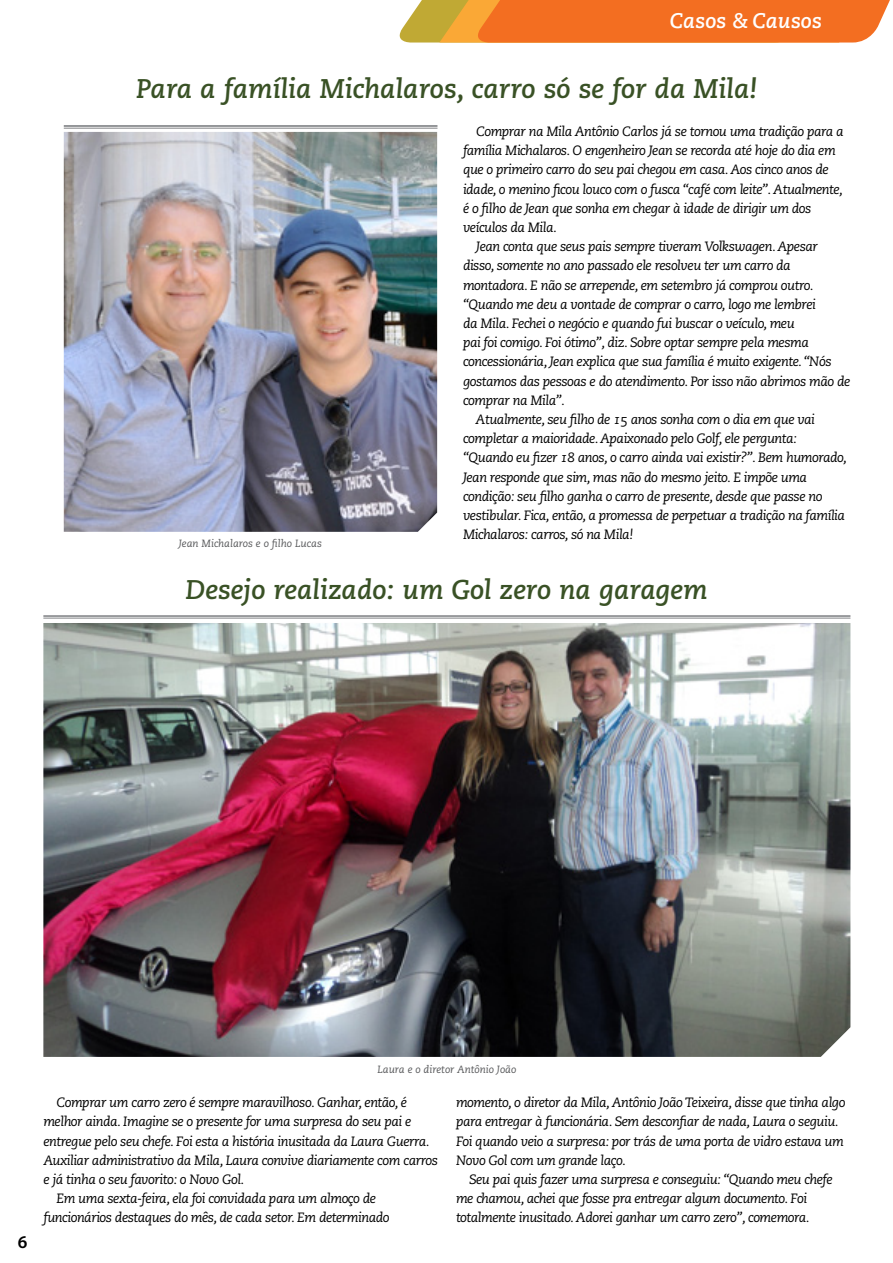
<style>
.page{position:relative;width:893px;height:1263px;background:#fff}
.page>*{position:absolute;margin:0;border:0;box-sizing:border-box;transform-origin:0 0}
.t1{font:27px "Caecilia Bold Italic Os F";color:#395125}
.t2{font:21px "Caecilia Bold Italic Os F";color:#fff}
.t3{font:600 18px "Myriad Pro";color:#000}
.t4{font:13.5px/19.2px "Caecilia Italic Os F";letter-spacing:-.035em;color:#000}
.t5{font:10.5px "Caecilia Italic Os F";color:#58595b}
</style>
<div class="page">
<svg style="left:399px;top:0;width:491px;height:43px;background:#ef7e2e"></svg>
<img style="left:64px;top:132px;width:373px;height:400px">
<hr style="left:64px;top:125px;width:373px;height:2px;background:#808285">
<hr style="left:64px;top:128px;width:373px;height:1px;background:#808285">
<img style="left:43px;top:623px;width:807px;height:434px">
<hr style="left:43px;top:615px;width:807px;height:2px;background:#808285">
<hr style="left:43px;top:618px;width:807px;height:1px;background:#808285">
<h2 class="t2" style="left:670px;top:8px;width:153px">Casos &amp; Causos</h2>
<h1 class="t1" style="left:136px;top:73px;width:623px">Para a família Michalaros, carro só se for da Mila!</h1>
<p class="t5" style="left:179px;top:537px;width:145px">Jean Michalaros e o filho Lucas</p>
<p class="t4" style="left:476px;top:122px;width:369px">Comprar na Mila Antônio Carlos já se tornou uma tradição para a</p>
<p class="t4" style="left:463px;top:141px;width:374px">família Michalaros. O engenheiro Jean se recorda até hoje do dia em</p>
<p class="t4" style="left:463px;top:161px;width:367px">que o primeiro carro do seu pai chegou em casa. Aos cinco anos de</p>
<p class="t4" style="left:463px;top:180px;width:381px">idade, o menino ficou louco com o fusca “café com leite”. Atualmente,</p>
<p class="t4" style="left:463px;top:199px;width:350px">é o filho de Jean que sonha em chegar à idade de dirigir um dos</p>
<p class="t4" style="left:463px;top:218px;width:95px">veículos da Mila.</p>
<p class="t4" style="left:476px;top:237px;width:343px">Jean conta que seus pais sempre tiveram Volkswagen. Apesar</p>
<p class="t4" style="left:463px;top:256px;width:329px">disso, somente no ano passado ele resolveu ter um carro da</p>
<p class="t4" style="left:463px;top:276px;width:352px">montadora. E não se arrepende, em setembro já comprou outro.</p>
<p class="t4" style="left:463px;top:295px;width:354px">“Quando me deu a vontade de comprar o carro, logo me lembrei</p>
<p class="t4" style="left:463px;top:314px;width:333px">da Mila. Fechei o negócio e quando fui buscar o veículo, meu</p>
<p class="t4" style="left:463px;top:333px;width:347px">pai foi comigo. Foi ótimo”, diz. Sobre optar sempre pela mesma</p>
<p class="t4" style="left:463px;top:352px;width:370px">concessionária, Jean explica que sua família é muito exigente. “Nós</p>
<p class="t4" style="left:463px;top:372px;width:389px">gostamos das pessoas e do atendimento. Por isso não abrimos mão de</p>
<p class="t4" style="left:463px;top:391px;width:104px">comprar na Mila”.</p>
<p class="t4" style="left:476px;top:410px;width:341px">Atualmente, seu filho de 15 anos sonha com o dia em que vai</p>
<p class="t4" style="left:463px;top:429px;width:335px">completar a maioridade. Apaixonado pelo Golf, ele pergunta:</p>
<p class="t4" style="left:463px;top:448px;width:385px">“Quando eu fizer 18 anos, o carro ainda vai existir?”. Bem humorado,</p>
<p class="t4" style="left:463px;top:468px;width:346px">Jean responde que sim, mas não do mesmo jeito. E impõe uma</p>
<p class="t4" style="left:463px;top:487px;width:361px">condição: seu filho ganha o carro de presente, desde que passe no</p>
<p class="t4" style="left:463px;top:506px;width:384px">vestibular. Fica, então, a promessa de perpetuar a tradição na família</p>
<p class="t4" style="left:463px;top:525px;width:172px">Michalaros: carros, só na Mila!</p>
<h1 class="t1" style="left:185px;top:574px;width:524px">Desejo realizado: um Gol zero na garagem</h1>
<h3 class="t3" style="left:18px;top:1230px;width:11px">6</h3>
<p class="t5" style="left:377px;top:1063px;width:140px">Laura e o diretor Antônio João</p>
<p class="t4" style="left:56px;top:1093px;width:352px">Comprar um carro zero é sempre maravilhoso. Ganhar, então, é</p>
<p class="t4" style="left:43px;top:1112px;width:369px">melhor ainda. Imagine se o presente for uma surpresa do seu pai e</p>
<p class="t4" style="left:43px;top:1131px;width:388px">entregue pelo seu chefe. Foi esta a história inusitada da Laura Guerra.</p>
<p class="t4" style="left:43px;top:1151px;width:396px">Auxiliar administrativo da Mila, Laura convive diariamente com carros</p>
<p class="t4" style="left:43px;top:1170px;width:203px">e já tinha o seu favorito: o Novo Gol.</p>
<p class="t4" style="left:56px;top:1189px;width:321px">Em uma sexta-feira, ela foi convidada para um almoço de</p>
<p class="t4" style="left:43px;top:1208px;width:348px">funcionários destaques do mês, de cada setor. Em determinado</p>
<p class="t4" style="left:456px;top:1093px;width:391px">momento, o diretor da Mila, Antônio João Teixeira, disse que tinha algo para entregar à funcionária. Sem desconfiar de nada, Laura o seguiu.<br>Foi quando veio a surpresa: por trás de uma porta de vidro estava um Novo Gol com um grande laço.</p>
<p class="t4" style="left:456px;top:1170px;width:378px;text-indent:13px">Seu pai quis fazer uma surpresa e conseguiu: “Quando meu chefe me chamou, achei que fosse pra entregar algum documento. Foi totalmente inusitado. Adorei ganhar um carro zero”, comemora.</p>
</div>
